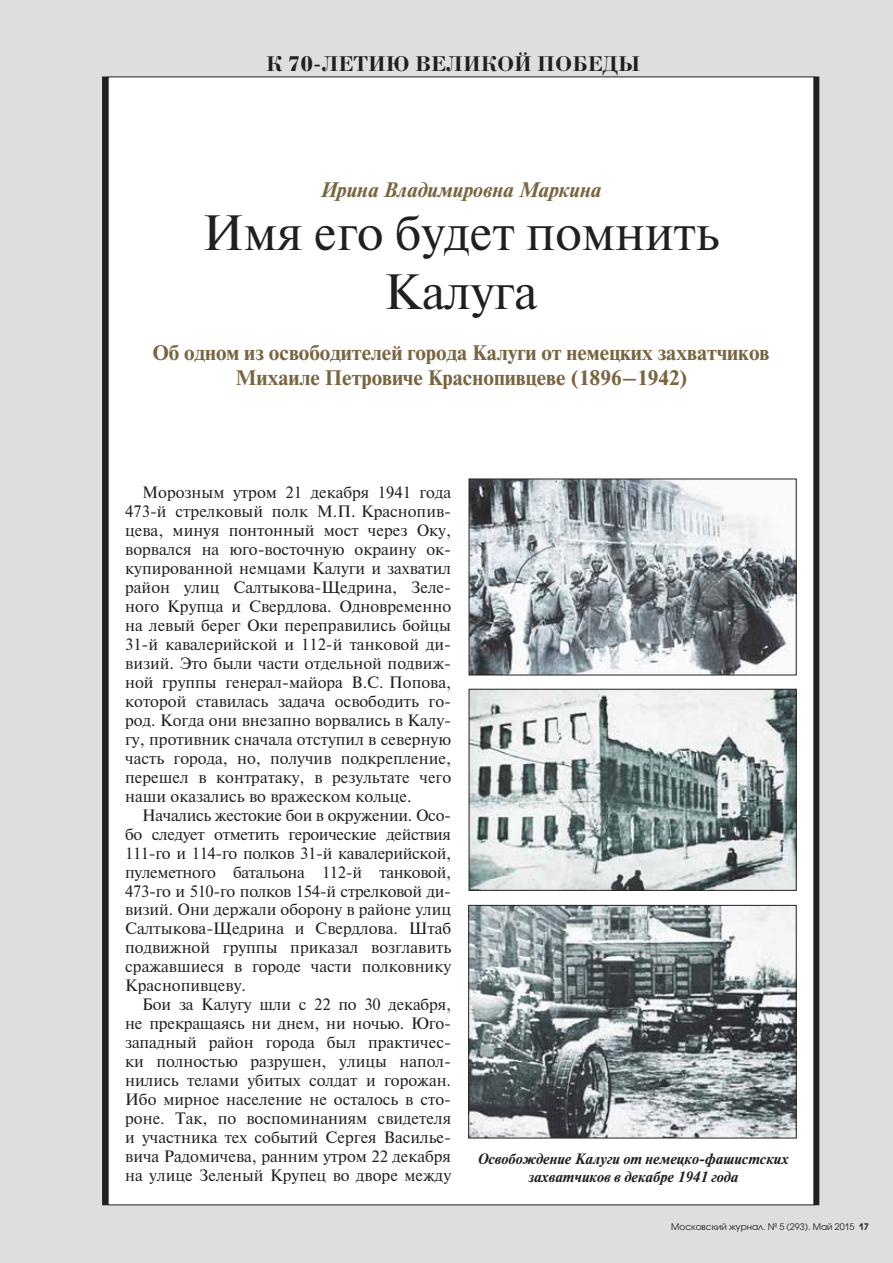
<style>
.page{position:relative;width:893px;height:1263px;background:#e0dedc}
.page>*{position:absolute;margin:0;border:0;box-sizing:border-box;transform-origin:0 0}
.t1{font:49.5px/59.4px "Newton C";color:#231f20;text-align:center}
.t2{font:700 22.5px "Bodoni C";color:#231f20}
.t3{font:700 21px/25.2px "Newton C";color:#7a6541;text-align:center}
.t4{font:italic 700 21px "Newton C";color:#7a6541}
.t5{font:16.5px "Newton C";color:#231f20}
.t6{font:16.5px "Newton C";letter-spacing:-.02em;color:#231f20}
.t7{font:italic 700 15px/18px "Newton C";color:#231f20;text-align:center}
.t8{font:9px "Avant Garde Gothic C";color:#231f20}
.s1{font-weight:600}
</style>
<div class="page">
<div style="left:108px;top:77px;width:706px;height:1128px;background:#fff"></div>
<div style="left:102px;top:77px;width:6px;height:1128px;background:#231f20"></div>
<div style="left:813px;top:77px;width:6px;height:1128px;background:#231f20"></div>
<img style="left:471px;top:481px;width:324px;height:192px">
<div style="left:469px;top:479px;width:328px;height:196px;border:1px solid #231f20"></div>
<img style="left:470px;top:907px;width:325px;height:229px">
<div style="left:468px;top:905px;width:329px;height:233px;border:1px solid #231f20"></div>
<img style="left:471px;top:691px;width:324px;height:198px">
<div style="left:469px;top:689px;width:328px;height:202px;border:1px solid #231f20"></div>
<p class="t2" style="left:266px;top:56px;width:376px">К 70-ЛЕТИЮ ВЕЛИКОЙ ПОБЕДЫ</p>
<p class="t4" style="left:320px;top:183px;width:282px">Ирина Владимировна Маркина</p>
<p class="t1" style="left:202px;top:207px;width:518px">Имя его будет помнить<br>Калуга</p>
<p class="t3" style="left:152px;top:342px;width:618px">Об одном из освободителей города Калуги от немецких захватчиков<br>Михаиле Петровиче Краснопивцеве (1896–1942)</p>
<p class="t5" style="left:142px;top:486px;width:310px">Морозным утром 21 декабря 1941 года</p>
<p class="t5" style="left:125px;top:505px;width:327px">473-й стрелковый полк М.П. Краснопив-</p>
<p class="t5" style="left:125px;top:524px;width:327px">цева, минуя понтонный мост через Оку,</p>
<p class="t5" style="left:125px;top:543px;width:327px">ворвался на юго-восточную окраину ок-</p>
<p class="t5" style="left:125px;top:562px;width:327px">купированной немцами Калуги и захватил</p>
<p class="t5" style="left:125px;top:581px;width:327px">район улиц Салтыкова-Щедрина, Зеле-</p>
<p class="t5" style="left:125px;top:600px;width:327px">ного Крупца и Свердлова. Одновременно</p>
<p class="t5" style="left:125px;top:619px;width:327px">на левый берег Оки переправились бойцы</p>
<p class="t5" style="left:125px;top:638px;width:327px">31-й кавалерийской и 112-й танковой ди-</p>
<p class="t5" style="left:125px;top:657px;width:327px">визий. Это были части отдельной подвиж-</p>
<p class="t5" style="left:125px;top:676px;width:327px">ной группы генерал-майора В.С. Попова,</p>
<p class="t5" style="left:125px;top:695px;width:327px">которой ставилась задача освободить го-</p>
<p class="t5" style="left:125px;top:714px;width:327px">род. Когда они внезапно ворвались в Калу-</p>
<p class="t5" style="left:125px;top:733px;width:327px">гу, противник сначала отступил в северную</p>
<p class="t5" style="left:125px;top:752px;width:327px">часть города, но, получив подкрепление,</p>
<p class="t5" style="left:125px;top:771px;width:327px">перешел в контратаку, в результате чего</p>
<p class="t5" style="left:125px;top:790px;width:288px">наши оказались во вражеском кольце.</p>
<p class="t6" style="left:142px;top:809px;width:310px">Начались жестокие бои в окружении. Осо-</p>
<p class="t6" style="left:125px;top:828px;width:327px">бо следует отметить героические действия</p>
<p class="t6" style="left:125px;top:847px;width:327px">111-го и 114-го полков 31-й кавалерийской,</p>
<p class="t6" style="left:125px;top:866px;width:327px">пулеметного батальона 112-й танковой,</p>
<p class="t6" style="left:125px;top:885px;width:327px">473-го и 510-го полков 154-й стрелковой ди-</p>
<p class="t5" style="left:125px;top:904px;width:327px">визий. Они держали оборону в районе улиц</p>
<p class="t5" style="left:125px;top:923px;width:327px">Салтыкова-Щед ри на и Свердлова. Штаб</p>
<p class="t5" style="left:125px;top:942px;width:327px">подвижной группы приказал возглавить</p>
<p class="t5" style="left:125px;top:961px;width:327px">сражавшиеся в городе части полковнику</p>
<p class="t5" style="left:125px;top:980px;width:122px">Краснопивцеву.</p>
<p class="t5" style="left:142px;top:998px;width:310px">Бои за Калугу шли с 22 по 30 декаб ря,</p>
<p class="t5" style="left:125px;top:1017px;width:327px">не прекращаясь ни днем, ни ночью. Юго-</p>
<p class="t5" style="left:125px;top:1036px;width:327px">за пад ный район города был практичес-</p>
<p class="t5" style="left:125px;top:1055px;width:327px">ки полностью разрушен, улицы напол-</p>
<p class="t5" style="left:125px;top:1074px;width:327px">нились телами убитых солдат и горожан.</p>
<p class="t5" style="left:125px;top:1093px;width:327px">Ибо мирное население не осталось в сто-</p>
<p class="t5" style="left:125px;top:1112px;width:327px">роне. Так, по воспоминаниям свидетеля</p>
<p class="t5" style="left:125px;top:1131px;width:327px">и участника тех событий Сергея Василье-</p>
<p class="t5" style="left:125px;top:1150px;width:327px">вича Радомичева, ранним утром 22 декаб ря</p>
<p class="t5" style="left:125px;top:1169px;width:327px">на улице Зеленый Крупец во дворе между</p>
<p class="t7" style="left:478px;top:1151px;width:311px">Освобождение Калуги от немецко-фашистских захватчиков в декабре 1941 года</p>
<p class="t8" style="left:671px;top:1223px;width:199px">Московский журнал. № 5 (293). Май 2015 <span class="s1">17</span></p>
</div>
